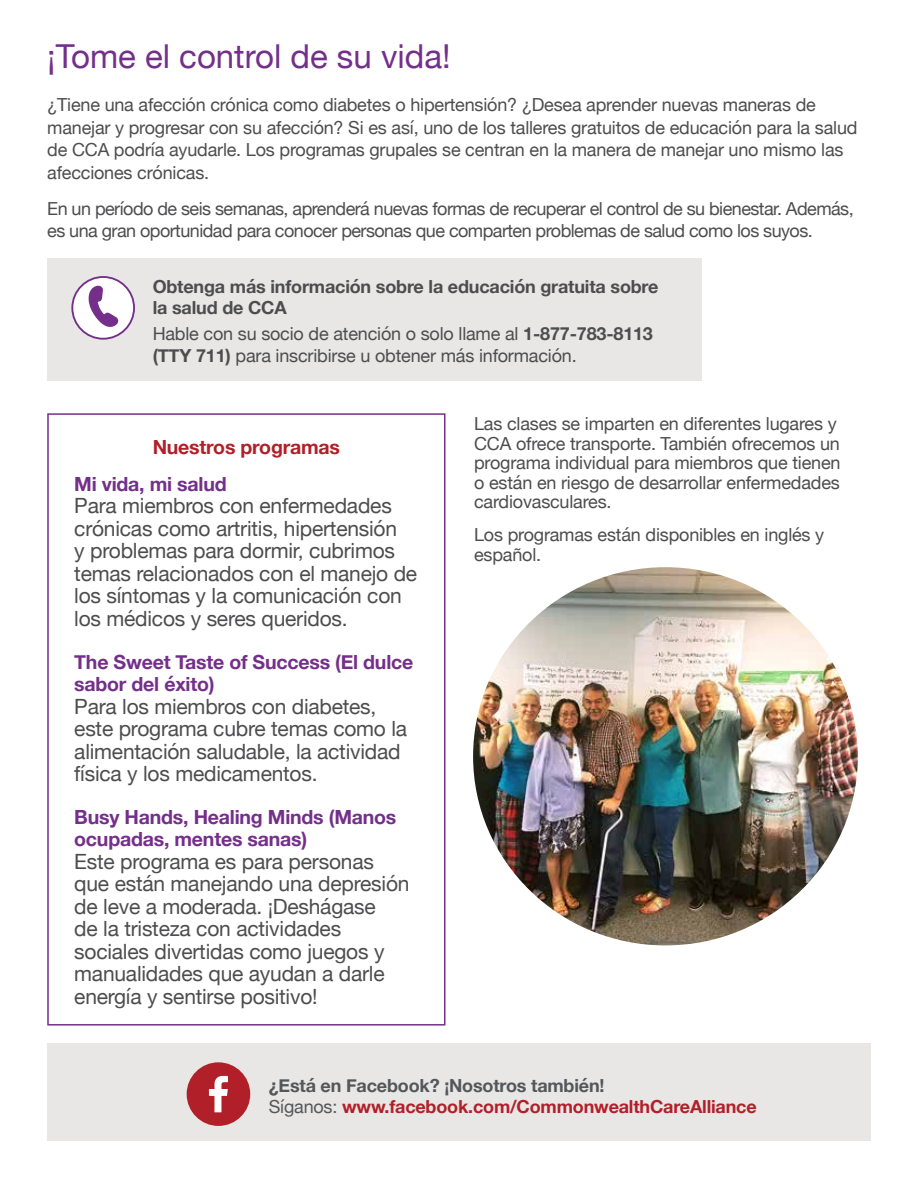
<style>
.page{position:relative;width:918px;height:1188px;background:#fff}
.page>*{position:absolute;margin:0;border:0;box-sizing:border-box;transform-origin:0 0}
.t1{font:33px "Helvetica Neue";color:#742f8a}
.t2{font:21px/22.5px "Helvetica Neue";letter-spacing:-.01em;color:#4d4d4f}
.t3{font:700 19.5px/22.5px "Helvetica Neue";letter-spacing:-.01em;color:#742f8a}
.t4{font:700 19.5px "Helvetica Neue";letter-spacing:-.01em;color:#b12029}
.t5{font:18px/19.5px "Helvetica Neue";letter-spacing:-.01em;color:#4d4d4f}
.t6{font:18px/22.5px "Helvetica Neue";letter-spacing:-.03em;color:#4d4d4f}
.t7{font:700 18px/21px "Helvetica Neue";letter-spacing:-.01em;color:#b12029}
.t8{font:700 18px/21px "Helvetica Neue";letter-spacing:-.01em;color:#4d4d4f}
.s1{font-weight:700}
.s2{color:#54575a}
.s3{font-weight:400;color:#54575a}
</style>
<div class="page">
<div style="left:47px;top:258px;width:655px;height:123px;background:#e8e7e6"></div>
<div style="left:47px;top:413px;width:399px;height:613px;border:2px solid #742f8a"></div>
<div style="left:72px;top:277px;width:62px;height:62px;background:#fff;border-radius:50%"></div>
<div style="left:71px;top:276px;width:64px;height:64px;border:2px solid #742f8a;border-radius:50%"></div>
<svg style="left:88px;top:285px;width:31px;height:42px"></svg>
<img style="left:473px;top:567px;width:385px;height:378px">
<div style="left:47px;top:1043px;width:824px;height:98px;background:#e8e7e6"></div>
<div style="left:187px;top:1062px;width:63px;height:64px;background:#b12029;border-radius:50%"></div>
<svg style="left:209px;top:1076px;width:19px;height:36px"></svg>
<h1 class="t1" style="left:47px;top:32px;width:405px">¡Tome el control de su vida!</h1>
<p class="t5" style="left:47px;top:96px;width:770px">¿Tiene una afección crónica como diabetes o hipertensión? ¿Desea aprender nuevas maneras de</p>
<p class="t5" style="left:47px;top:117px;width:812px;line-height:22.5px">manejar y progresar con su afección? Si es así, uno de los talleres gratuitos de educación para la salud de CCA podría ayudarle. Los programas grupales se centran en la manera de manejar uno mismo las</p>
<p class="t5" style="left:47px;top:163px;width:163px">afecciones crónicas.</p>
<p class="t6" style="left:47px;top:198px;width:808px">En un período de seis semanas, aprenderá nuevas formas de recuperar el control de su bienestar. Además, es una gran oportunidad para conocer personas que comparten problemas de salud como los suyos.</p>
<p class="t8" style="left:153px;top:277px;width:507px">Obtenga más información sobre la educación gratuita sobre la salud de CCA</p>
<p class="t5" style="left:153px;top:323px;width:502px;line-height:22.5px">Hable con su socio de atención o solo llame al <span class="s1">1-877-783-8113 (TTY 711)</span> para inscribirse u obtener más información.</p>
<p class="t4" style="left:153px;top:431px;width:189px">Nuestros programas</p>
<h3 class="t3" style="left:74px;top:473px;width:154px">Mi vida, mi salud</h3>
<p class="t2" style="left:74px;top:496px;width:319px">Para miembros con enfermedades</p>
<p class="t2" style="left:74px;top:518px;width:324px">crónicas como artritis, hipertensión</p>
<p class="t2" style="left:74px;top:541px;width:322px">y problemas para dormir, cubrimos</p>
<p class="t2" style="left:74px;top:563px;width:344px">temas relacionados con el manejo de</p>
<p class="t2" style="left:74px;top:586px;width:329px">los síntomas y la comunicación con los médicos y seres queridos.</p>
<h3 class="t3" style="left:74px;top:651px;width:341px">The Sweet Taste of Success (El dulce sabor del éxito)</h3>
<p class="t2" style="left:74px;top:696px;width:304px">Para los miembros con diabetes,</p>
<p class="t2" style="left:74px;top:719px;width:334px">este programa cubre temas como la alimentación saludable, la actividad</p>
<p class="t2" style="left:74px;top:764px;width:245px">física y los medicamentos.</p>
<h3 class="t3" style="left:74px;top:806px;width:324px">Busy Hands, Healing Minds (Manos ocupadas, mentes sanas)</h3>
<p class="t2" style="left:74px;top:851px;width:337px">Este programa es para personas que están manejando una depresión de leve a moderada. ¡Deshágase<br>de la tristeza con actividades</p>
<p class="t2" style="left:74px;top:941px;width:312px;text-align:justify">sociales divertidas como juegos y manualidades que ayudan a darle energía y sentirse positivo!</p>
<p class="t5" style="left:474px;top:415px;width:364px">Las clases se imparten en diferentes lugares y</p>
<p class="t5" style="left:474px;top:435px;width:368px">CCA ofrece transporte. También ofrecemos un programa individual para miembros que tienen</p>
<p class="t5" style="left:474px;top:474px;width:367px">o están en riesgo de desarrollar enfermedades cardiovasculares.</p>
<p class="t5" style="left:474px;top:526px;width:352px">Los programas están disponibles en inglés y español.</p>
<p class="t7" style="left:269px;top:1076px;width:489px"><span class="s2">¿Está en Facebook? ¡Nosotros también!<br></span><span class="s3">Síganos:</span> www.facebook.com/CommonwealthCareAlliance</p>
</div>
